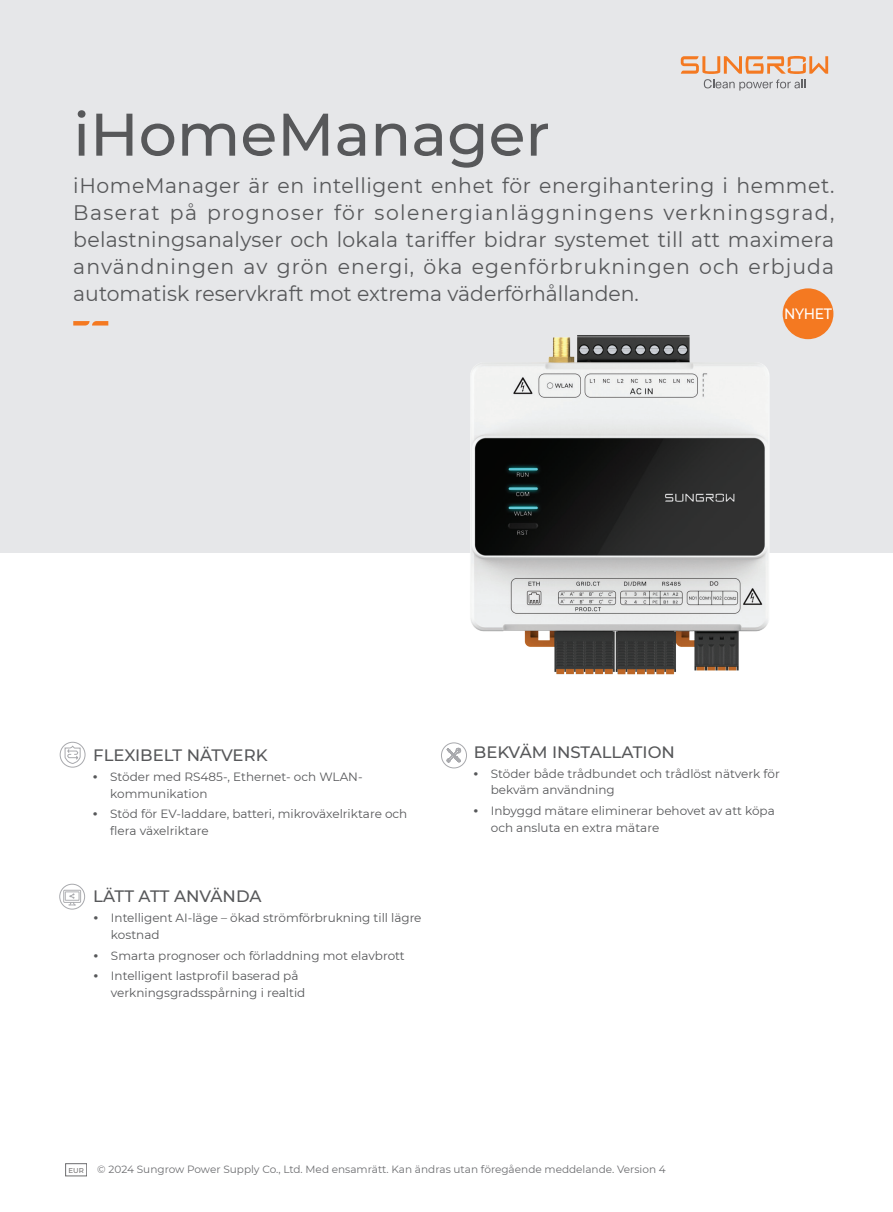
<style>
.page{position:relative;width:893px;height:1212px;background:#fff}
.page>*{position:absolute;margin:0;border:0;box-sizing:border-box;transform-origin:0 0}
.t1{font:500 60px "Montserrat";color:#57585a}
.t2{font:21px/27px "Montserrat";color:#57585a;text-align:justify}
.t3{font:500 16.5px "Montserrat";color:#57585a}
.t4{font:500 15px "Montserrat";letter-spacing:-.02em;color:#fff;scale:.93 1}
.t5{font:12px/16.5px "Montserrat";color:#57585a}
.t6{font:10.5px "Montserrat";color:#6c6d70}
.t7{font:500 7.05px "Montserrat";color:#727070}
.s1{font-family:"Arial";font-weight:700}
</style>
<div class="page">
<div style="left:66px;top:1163px;width:21px;height:13px;border:1px solid #6d6d6f"></div>
<div style="left:0;top:0;width:893px;height:552px;background:#e6e7e9"></div>
<svg style="left:73px;top:321px;width:35px;height:4px"></svg>
<svg style="left:681px;top:56px;width:147px;height:35px"></svg>
<div style="left:60px;top:742px;width:25px;height:25px;border:1px solid #a8a9ad;border-radius:50%"></div>
<svg style="left:64px;top:745px;width:17px;height:19px"></svg>
<div style="left:441px;top:742px;width:26px;height:26px;border:1px solid #a8a9ad;border-radius:50%"></div>
<div style="left:59px;top:884px;width:26px;height:25px;border:1px solid #a8a9ad;border-radius:50%"></div>
<svg style="left:63px;top:890px;width:18px;height:15px"></svg>
<img style="left:319px;top:288px;width:574px;height:477px">
<h1 class="t1" style="left:73px;top:92px;width:478px">iHomeManager</h1>
<p class="t2" style="left:73px;top:172px;width:763px">iHomeManager är en intelligent enhet för energihantering i hemmet.<br>Baserat på prognoser för solenergianläggningens verkningsgrad, belastningsanalyser och lokala tariffer bidrar systemet till att maximera användningen av grön energi, öka egenförbrukningen och erbjuda automatisk reservkraft mot extrema väderförhållanden.</p>
<p class="t4" style="left:784px;top:303px;width:53px">NYHET</p>
<h3 class="t3" style="left:93px;top:744px;width:176px">FLEXIBELT NÄTVERK</h3>
<p class="t5" style="left:110px;top:768px;width:254px;text-indent:-17px"><span class="s1">•</span> Stöder med RS485-, Ethernet- och WLAN&shy;kommunikation</p>
<p class="t5" style="left:110px;top:805px;width:299px;text-indent:-17px"><span class="s1">•</span> Stöd för EV-laddare, batteri, mikroväxelriktare och flera växelriktare</p>
<h3 class="t3" style="left:93px;top:885px;width:170px">LÄTT ATT ANVÄNDA</h3>
<p class="t5" style="left:111px;top:909px;width:312px;text-indent:-17px"><span class="s1">•</span> Intelligent AI-läge – ökad strömförbrukning till lägre kostnad</p>
<p class="t5" style="left:94px;top:947px;width:312px"><span class="s1">•</span> Smarta prognoser och förladdning mot elavbrott</p>
<p class="t5" style="left:111px;top:967px;width:196px;text-indent:-17px"><span class="s1">•</span> Intelligent lastprofil baserad på verkningsgradsspårning i realtid</p>
<h3 class="t3" style="left:474px;top:741px;width:203px">BEKVÄM INSTALLATION</h3>
<p class="t5" style="left:491px;top:765px;width:290px;text-indent:-17px"><span class="s1">•</span> Stöder både trådbundet och trådlöst nätverk för bekväm användning</p>
<p class="t5" style="left:491px;top:802px;width:285px;text-indent:-17px"><span class="s1">•</span> Inbyggd mätare eliminerar behovet av att köpa och ansluta en extra mätare</p>
<p class="t7" style="left:68px;top:1165px;width:17px">EUR</p>
<p class="t6" style="left:97px;top:1161px;width:570px">© 2024 Sungrow Power Supply Co., Ltd. Med ensamrätt. Kan ändras utan föregående meddelande. Version 4</p>
</div>
